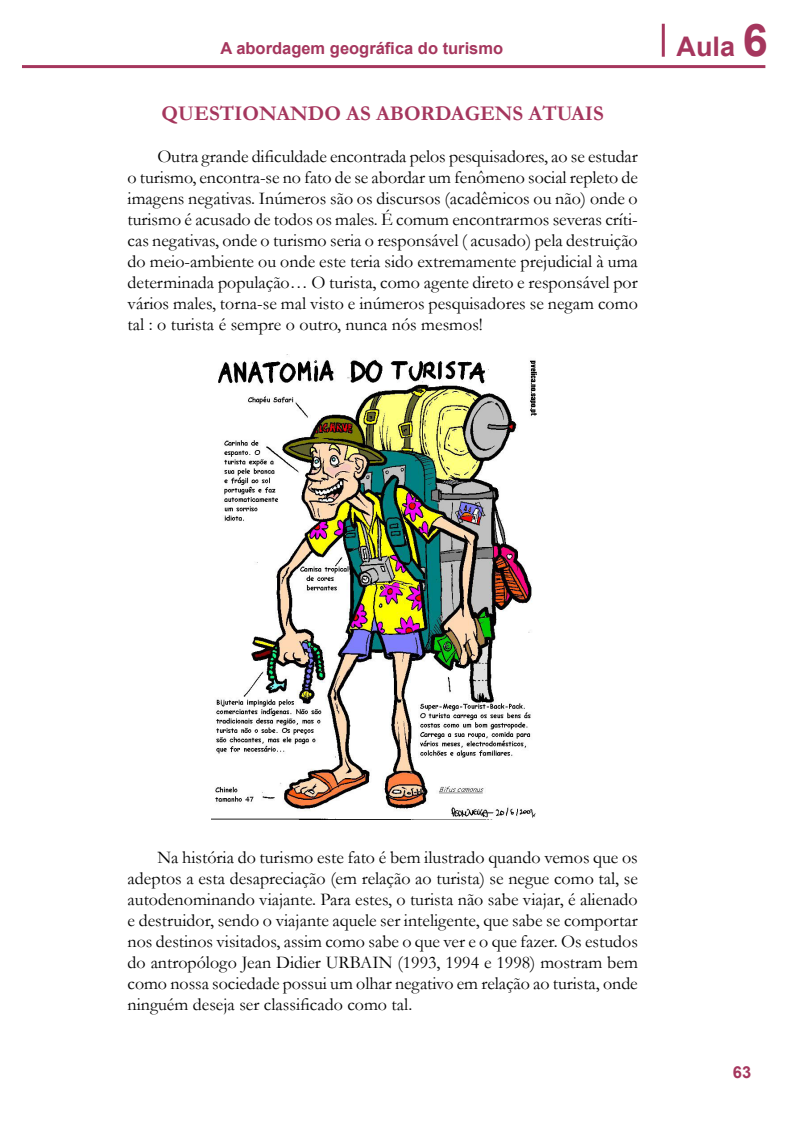
<style>
.page{position:relative;width:808px;height:1127px;background:#fff}
.page>*{position:absolute;margin:0;border:0;box-sizing:border-box;transform-origin:0 0}
.t1{font:700 45px "Arial";color:#a5365d}
.t2{font:700 27px "Arial";color:#a5365d}
.A_-_Entretitulos{font:700 21px "Garamond";color:#a5365d}
.A_-_Texto{font:18px/21px "Garamond";color:#000;text-align:justify}
.A_-_Disciplina_e_Aul{font:700 16.5px "Arial";color:#a5365d}
</style>
<div class="page">
<hr style="left:662px;top:24px;width:3px;height:33px;background:#a5365d">
<hr style="left:22px;top:65px;width:743px;height:3px;background:#a5365d">
<img style="left:211px;top:359px;width:326px;height:460px">
<p class="A_-_Disciplina_e_Aul" style="left:220px;top:37px;width:284px">A abordagem geográfica do turismo</p>
<p class="t2" style="left:676px;top:29px;width:60px">Aula</p>
<p class="t1" style="left:743px;top:10px;width:27px">6</p>
<p class="A_-_Entretitulos" style="left:162px;top:99px;width:444px">QUESTIONANDO AS ABORDAGENS ATUAIS</p>
<p class="A_-_Texto" style="left:128px;top:145px;width:512px;text-indent:30px">Outra grande dificuldade encontrada pelos pesquisadores, ao se estudar o turismo, encontra-se no fato de se abordar um fenômeno social repleto de imagens negativas. Inúmeros são os discursos (acadêmicos ou não) onde o turismo é acusado de todos os males. É comum encontrarmos severas críti&shy;cas negativas, onde o turismo seria o responsável ( acusado) pela destruição do meio-ambiente ou onde este teria sido extremamente prejudicial à uma determinada população… O turista, como agente direto e responsável por vários males, torna-se mal visto e inúmeros pesquisadores se negam como tal : o turista é sempre o outro, nunca nós mesmos!</p>
<p class="A_-_Texto" style="left:128px;top:846px;width:512px;text-indent:30px">Na história do turismo este fato é bem ilustrado quando vemos que os adeptos a esta desapreciação (em relação ao turista) se negue como tal, se autodenominando viajante. Para estes, o turista não sabe viajar, é alienado e destruidor, sendo o viajante aquele ser inteligente, que sabe se comportar nos destinos visitados, assim como sabe o que ver e o que fazer. Os estudos do antropólogo Jean Didier URBAIN (1993, 1994 e 1998) mostram bem como nossa sociedade possui um olhar negativo em relação ao turista, onde ninguém deseja ser classificado como tal.</p>
<p class="A_-_Disciplina_e_Aul" style="left:733px;top:1061px;width:20px">63</p>
</div>
